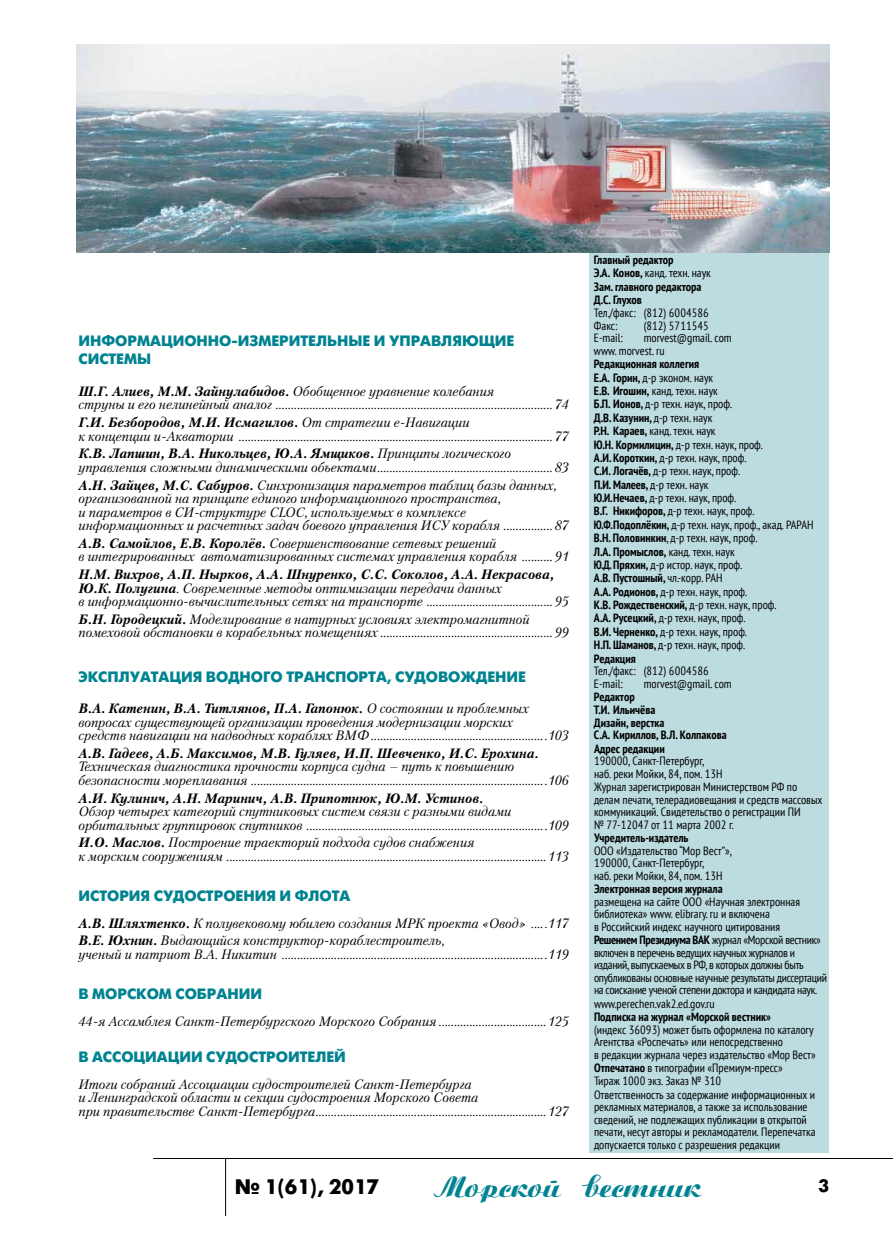
<style>
.page{position:relative;width:893px;height:1234px;background:#fff}
.page>*{position:absolute;margin:0;border:0;box-sizing:border-box;transform-origin:0 0}
.t1{font:25.5px "Boyarsky C";letter-spacing:-.05em;color:#008390}
.t2{font:700 21px "Futuris C";color:#000}
.t3{font:700 18px "Futuris C";color:#000}
.t4{font:700 15px/18px "Futuris C";color:#008390}
.t5{font:italic 13.5px/13.5px "Petersburg C";color:#000}
.t6{font:italic 700 13.5px "Petersburg C";color:#000}
.t7{font:condensed 12px/13.4px "PT Sans";color:#000}
.t8{font:condensed 12px/12.8px "PT Sans";letter-spacing:-.025em;color:#000}
.t9{font:700 condensed 12px/12.9px "PT Sans";color:#000}
.s1{font-weight:700}
.s2{font-weight:400}
</style>
<div class="page">
<hr style="left:153px;top:1157px;width:740px;height:1px;background:#000">
<hr style="left:225px;top:1158px;width:1px;height:57px;background:#000">
<div style="left:590px;top:251px;width:239px;height:901px;background:#bddce0"></div>
<img style="left:77px;top:44px;width:752px;height:209px">
<p class="t4" style="left:78px;top:332px;width:437px">Информационно-измерительные и управляющие системы</p>
<p class="t5" style="left:78px;top:384px;width:492px"><span class="s1">Ш.Г. Алиев, М.М. Зайнулабидов.</span> Обобщенное уравнение колебания<br>струны и его нелинейный аналог .......................................................................................... 74</p>
<p class="t5" style="left:78px;top:415px;width:492px"><span class="s1">Г.И. Безбородов, М.И. Исмагилов.</span> От стратегии е-Навигации<br>к концепции и-Акватории ...................................................................................................... 77</p>
<p class="t5" style="left:78px;top:446px;width:492px"><span class="s1">К.В. Лапшин, В.А. Никольцев, Ю.А. Ямщиков.</span> Принципы логического управления сложными динамическими объектами......................................................... 83</p>
<p class="t5" style="left:78px;top:478px;width:492px"><span class="s1">А.Н. Зайцев, М.С. Сабуров.</span> Синхронизация параметров таблиц базы данных, организованной на принципе единого информационного пространства,<br>и параметров в СИ-структуре CLOC, используемых в комплексе информационных и расчетных задач боевого управления ИСУ корабля ................ 87</p>
<p class="t5" style="left:79px;top:536px;width:492px"><span class="s1">А.В. Самойлов, Е.В. Королёв.</span> Совершенствование сетевых решений<br>в интегрированных автоматизированных системах управления корабля .......... 91</p>
<p class="t5" style="left:79px;top:567px;width:492px"><span class="s1">Н.М. Вихров, А.П. Нырков, А.А. Шнуренко, С.С. Соколов, А.А. Некрасова,<br>Ю.К. Полугина</span>. Современные методы оптимизации передачи данных<br>в информационно-вычислительных сетях на транспорте ......................................... 95</p>
<p class="t5" style="left:79px;top:612px;width:492px"><span class="s1">Б.Н. Городецкий.</span> Моделирование в натурных условиях электромагнитной помеховой обстановки в корабельных помещениях ........................................................ 99</p>
<p class="t4" style="left:78px;top:668px;width:449px">Эксплуатация водного транспорта, судовождение</p>
<p class="t5" style="left:78px;top:701px;width:492px"><span class="s1">В.А. Катенин, В.А. Титлянов, П.А. Гапонюк.</span> О состоянии и проблемных вопросах существующей организации проведения модернизации морских<br>средств навигации на надводных кораблях ВМФ.........................................................103</p>
<p class="t6" style="left:78px;top:744px;width:462px">А.В. Гадеев, А.Б. Максимов, М.В. Гуляев, И.П. Шевченко, И.С. Ерохина.</p>
<p class="t5" style="left:78px;top:759px;width:492px">Техническая диагностика прочности корпуса судна – путь к повышению безопасности мореплавания ................................................................................................106</p>
<p class="t6" style="left:78px;top:789px;width:406px">А.И. Кулинич, А.Н. Маринич, А.В. Припотнюк, Ю.М. Устинов.</p>
<p class="t5" style="left:78px;top:804px;width:492px">Обзор четырех категорий спутниковых систем связи с разными видами орбитальных группировок спутников ..............................................................................109</p>
<p class="t5" style="left:78px;top:835px;width:492px"><span class="s1">И.О. Маслов.</span> Построение траекторий подхода судов снабжения<br>к морским сооружениям ........................................................................................................113</p>
<p class="t4" style="left:78px;top:886px;width:273px">история судостроения и флота</p>
<p class="t5" style="left:78px;top:913px;width:492px;line-height:17.7px"><span class="s1">А.В. Шляхтенко.</span> К полувековому юбилею создания МРК проекта «Овод» .....117<br><span class="s1">В.Е. Юхнин.</span> Выдающийся конструктор-кораблестроитель,</p>
<p class="t5" style="left:78px;top:947px;width:492px">ученый и патриот В.А. Никитин ......................................................................................119</p>
<p class="t4" style="left:78px;top:985px;width:185px">В морском собрании</p>
<p class="t5" style="left:78px;top:1014px;width:492px">44-я Ассамблея Санкт-Петербургского Морского Собрания ...................................125</p>
<p class="t4" style="left:78px;top:1047px;width:269px">В ассоциации судостроителей</p>
<p class="t5" style="left:78px;top:1076px;width:492px">Итоги собраний Ассоциации судостроителей Санкт-Петербурга<br>и Ленинградской области и секции судостроения Морского Совета<br>при правительстве Санкт-Петербурга...........................................................................127</p>
<p class="t9" style="left:594px;top:252px;width:119px;line-height:13.4px">Главный редактор<br>Э.А. Конов, <span class="s2">канд. техн. наук<br></span>Зам. главного редактора<br>Д.С. Глухов</p>
<p class="t7" style="left:594px;top:306px;width:116px;line-height:12.5px">Тел./факс: (812) 6004586<br>Факс:</p>
<p class="t7" style="left:644px;top:318px;width:67px">(812) 5711545</p>
<p class="t7" style="left:594px;top:331px;width:139px;line-height:12.5px;text-indent:50px">morvest@gmail. com www. morvest. ru</p>
<p class="t7" style="left:594px;top:357px;width:221px"><span class="s1">Редакционная коллегия<br>Е.А. Горин,</span> д-р эконом. наук<br><span class="s1">Е.В. Игошин,</span> канд. техн. наук<br><span class="s1">Б.П. Ионов,</span> д-р техн. наук, проф.<br><span class="s1">Д.В. Казунин,</span> д-р техн. наук<br><span class="s1">Р.Н. Караев,</span> канд. техн. наук<br><span class="s1">Ю.Н. Кормилицин,</span> д-р техн. наук, проф.<br><span class="s1">А.И. Короткин,</span> д-р техн. наук, проф.<br><span class="s1">С.И. Логачёв,</span> д-р техн. наук, проф.<br><span class="s1">П.И. Малеев,</span> д-р техн. наук<br><span class="s1">Ю.И.Нечаев,</span> д-р техн. наук, проф.<br><span class="s1">В.Г. Никифоров,</span> д-р техн. наук, проф.<br><span class="s1">Ю.Ф.Подоплёкин,</span> д-р техн. наук, проф., акад. РАРАН <span class="s1">В.Н. Половинкин</span>, д-р техн. наук, проф.<br><span class="s1">Л.А. Промыслов,</span> канд. техн. наук<br><span class="s1">Ю.Д. Пряхин,</span> д-р истор. наук, проф.<br><span class="s1">А.В. Пустошный,</span> чл.-корр. РАН<br><span class="s1">А.А. Родионов,</span> д-р техн. наук, проф.<br><span class="s1">К.В. Рождественский,</span> д-р техн. наук, проф.<br><span class="s1">А.А. Русецкий,</span> д-р техн. наук, проф.<br><span class="s1">В.И. Черненко,</span> д-р техн. наук, проф.<br><span class="s1">Н.П. Шаманов,</span> д-р техн. наук, проф.<br><span class="s1">Редакция</span></p>
<p class="t7" style="left:594px;top:664px;width:116px;line-height:12.5px">Тел./факс: (812) 6004586<br>E-mail:</p>
<p class="t7" style="left:594px;top:331px;width:31px">E-mail:</p>
<p class="t7" style="left:644px;top:676px;width:89px">morvest@gmail. com</p>
<p class="t9" style="left:594px;top:690px;width:134px">Редактор<br>Т.И. Ильичёва<br>Дизайн, верстка<br>С.А. Кириллов, В.Л. Колпакова<br>Адрес редакции</p>
<p class="t7" style="left:594px;top:754px;width:230px;line-height:12.8px">190000, Санкт-Петербург,<br>наб. реки Мойки, 84, пом. 13Н<br>Журнал зарегистрирован Министерством РФ по делам печати, телерадиовещания и средств массовых коммуникаций. Свидетельство о регистрации ПИ<br>№ 77-12047 от 11 марта 2002 г.</p>
<p class="t9" style="left:594px;top:831px;width:96px">Учредитель-издатель</p>
<p class="t7" style="left:594px;top:843px;width:139px;line-height:12.5px">ООО «Издательство “Мор Вест”»,<br>190000, Санкт-Петербург,<br>наб. реки Мойки, 84, пом. 13Н</p>
<p class="t9" style="left:594px;top:882px;width:130px">Электронная версия журнала</p>
<p class="t8" style="left:594px;top:894px;width:234px">размещена на сайте ООО «Научная электронная библиотека» www. elibrary. ru и включена<br>в Российский индекс научного цитирования<br><span class="s1">Решением Президиума ВАК</span> журнал «Морской вестник» включен в перечень ведущих научных журналов и изданий, выпускаемых в РФ, в которых должны быть опубликованы основные научные результаты диссертаций на соискание ученой степени доктора и кандидата наук. www.perechen.vak2.ed.gov.ru</p>
<p class="t9" style="left:594px;top:1009px;width:178px">Подписка на журнал «Морской вестник»</p>
<p class="t7" style="left:594px;top:1022px;width:223px;line-height:12.8px">(индекс 36093) может быть оформлена по каталогу Агентства «Роспечать» или непосредственно<br>в редакции журнала через издательство «Мор Вест» <span class="s1">Отпечатано</span> в типографии «Премиум-пресс»<br>Тираж 1000 экз. Заказ № 310<br>Ответственность за содержание информационных и рекламных материалов, а также за использование сведений, не подлежащих публикации в открытой печати, несут авторы и рекламодатели. Перепечатка допускается только с разрешения редакции</p>
<h2 class="t2" style="left:235px;top:1174px;width:146px">№ 1(61), 2017</h2>
<h1 class="t1" style="left:434px;top:1170px;width:270px">Морской вестник</h1>
<h3 class="t3" style="left:819px;top:1175px;width:12px">3</h3>
</div>
